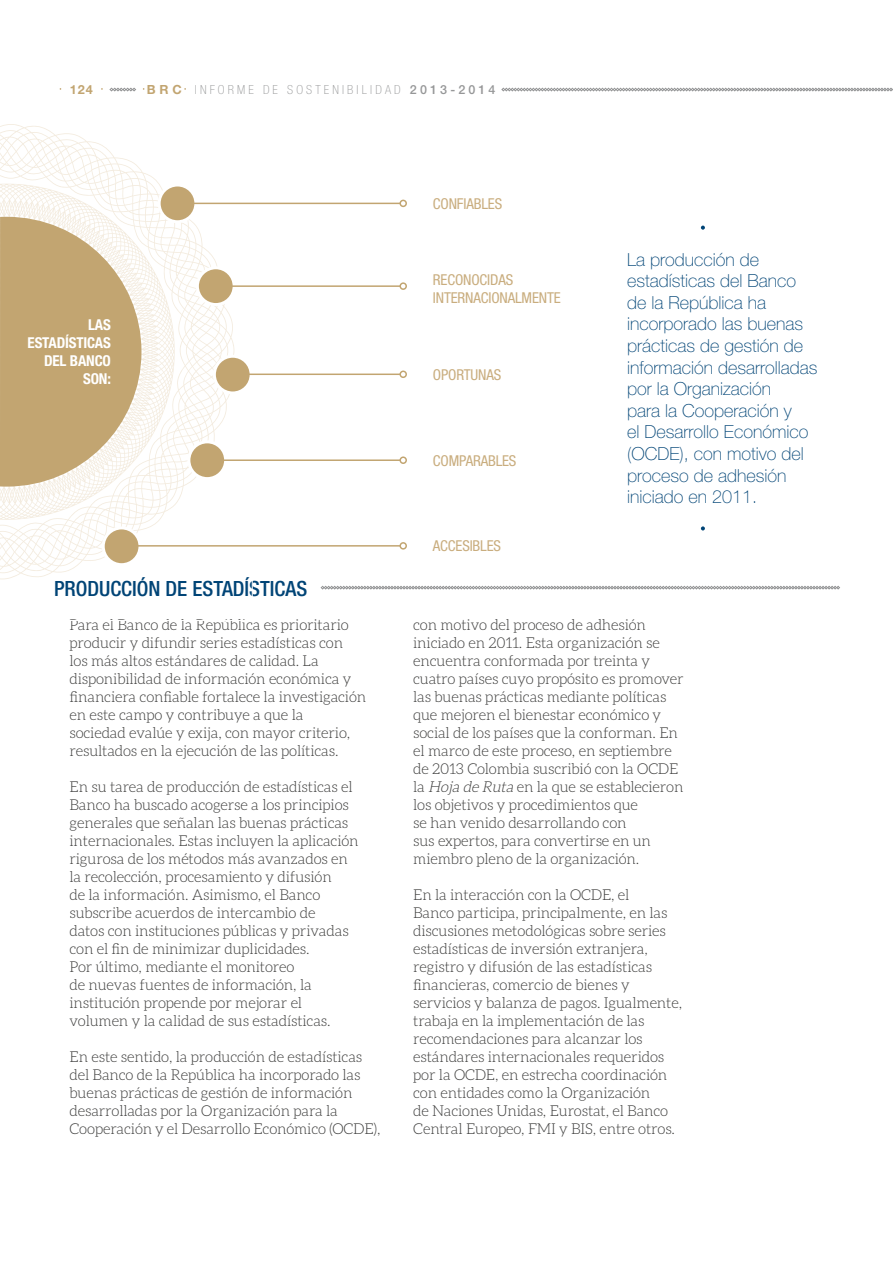
<style>
.page{position:relative;width:893px;height:1263px;background:#fff}
.page>*{position:absolute;margin:0;border:0;box-sizing:border-box;transform-origin:0 0}
.t1{font:500 condensed 21px "Helvetica Neue LT Std";color:#004476}
.t2{font:100 18px/21.6px "Helvetica Neue LT Std";color:#004476}
.t3{font:300 15px/18px "Aleo";letter-spacing:-.01em;color:#3a3a39}
.t4{font:condensed 15px/18px "Helvetica Neue LT Std";letter-spacing:-.01em;color:#c9ad7e}
.t5{font:700 condensed 15px/18px "Helvetica Neue LT Std";letter-spacing:-.01em;color:#fff;text-align:right}
.t6{font:700 12.6px "Helvetica Neue LT Std";color:#c2a571}
.t7{font:100 condensed 12.45px "Helvetica Neue LT Std";letter-spacing:.25em;color:#969798}
.s1{font-weight:700;font-stretch:normal;font-size:12.6px;color:#c2a571}
.s2{font-weight:500;font-stretch:normal}
.s3{font-style:italic}
</style>
<div class="page">
<svg style="left:502px;top:88px;width:391px;height:3px"></svg>
<svg style="left:110px;top:88px;width:26px;height:3px"></svg>
<svg style="left:321px;top:586px;width:519px;height:3px;background:#b1b1b2"></svg>
<svg style="left:0;top:124px;width:253px;height:456px"></svg>
<svg style="left:701px;top:226px;width:4px;height:4px"></svg>
<svg style="left:701px;top:526px;width:4px;height:4px"></svg>
<svg style="left:0;top:217px;width:141px;height:270px;background:#cdb58a"></svg>
<div style="left:159px;top:185px;width:37px;height:37px;background:#c2a571;border-radius:50%"></div>
<div style="left:158px;top:183px;width:39px;height:40px;border:3px solid #fff;border-radius:50%"></div>
<div style="left:197px;top:268px;width:37px;height:37px;background:#c2a571;border-radius:50%"></div>
<div style="left:196px;top:266px;width:40px;height:40px;border:3px solid #fff;border-radius:50%"></div>
<div style="left:214px;top:356px;width:37px;height:37px;background:#c2a571;border-radius:50%"></div>
<div style="left:213px;top:355px;width:40px;height:39px;border:3px solid #fff;border-radius:50%"></div>
<div style="left:189px;top:442px;width:37px;height:37px;background:#c2a571;border-radius:50%"></div>
<div style="left:187px;top:440px;width:40px;height:40px;border:3px solid #fff;border-radius:50%"></div>
<div style="left:103px;top:528px;width:37px;height:37px;background:#c2a571;border-radius:50%"></div>
<div style="left:102px;top:526px;width:39px;height:40px;border:3px solid #fff;border-radius:50%"></div>
<hr style="left:177px;top:203px;width:223px;height:1px;background:#c2a571">
<div style="left:399px;top:200px;width:8px;height:7px;border:2px solid #c2a571;border-radius:50%"></div>
<hr style="left:216px;top:285px;width:184px;height:2px;background:#c2a571">
<div style="left:399px;top:282px;width:8px;height:8px;border:2px solid #c2a571;border-radius:50%"></div>
<hr style="left:236px;top:373px;width:164px;height:2px;background:#c2a571">
<div style="left:399px;top:370px;width:8px;height:8px;border:2px solid #c2a571;border-radius:50%"></div>
<hr style="left:221px;top:459px;width:179px;height:2px;background:#c2a571">
<div style="left:399px;top:456px;width:8px;height:8px;border:2px solid #c2a571;border-radius:50%"></div>
<hr style="left:134px;top:545px;width:266px;height:2px;background:#c2a571">
<div style="left:399px;top:542px;width:8px;height:8px;border:2px solid #c2a571;border-radius:50%"></div>
<p class="t6" style="left:70px;top:82px;width:25px">124</p>
<p class="t7" style="left:147px;top:83px;width:350px"><span class="s1">BRC</span> INFORME DE SOSTENIBILIDAD <span class="s2">2013-2014</span></p>
<p class="t5" style="left:28px;top:315px;width:85px">LAS<br>ESTADÍSTICAS<br>DEL BANCO<br>SON:</p>
<h1 class="t1" style="left:54px;top:576px;width:56px">PRODUCCIÓN</h1>
<h1 class="t1" style="left:166px;top:576px;width:38px">DE ESTA</h1>
<h1 class="t1" style="left:233px;top:576px;width:22px">DÍSTICAS</h1>
<p class="t3" style="left:70px;top:616px;width:298px">Para el Banco de la República es prioritario producir y difundir series estadísticas con<br>los más altos estándares de calidad. La disponibilidad de información económica y financiera confiable fortalece la investigación en este campo y contribuye a que la<br>sociedad evalúe y exija, con mayor criterio, resultados en la ejecución de las políticas.</p>
<p class="t3" style="left:70px;top:778px;width:291px">En su tarea de producción de estadísticas el Banco ha buscado acogerse a los principios generales que señalan las buenas prácticas internacionales. Estas incluyen la aplicación rigurosa de los métodos más avanzados en la recolección, procesamiento y difusión<br>de la información. Asimismo, el Banco subscribe acuerdos de intercambio de<br>datos con instituciones públicas y privadas con el fin de minimizar duplicidades.<br>Por último, mediante el monitoreo<br>de nuevas fuentes de información, la institución propende por mejorar el volumen y la calidad de sus estadísticas.</p>
<p class="t3" style="left:70px;top:1048px;width:313px">En este sentido, la producción de estadísticas del Banco de la República ha incorporado las buenas prácticas de gestión de información desarrolladas por la Organización para la Cooperación y el Desarrollo Económico (OCDE),</p>
<p class="t4" style="left:433px;top:194px;width:71px">CONFIABLES</p>
<p class="t4" style="left:433px;top:271px;width:129px">RECONOCIDAS<br>INTERNACIONALMENTE</p>
<p class="t4" style="left:433px;top:366px;width:70px">OPORTUNAS</p>
<p class="t4" style="left:433px;top:451px;width:85px">COMPARABLES</p>
<p class="t4" style="left:433px;top:537px;width:70px">ACCESIBLES</p>
<p class="t2" style="left:627px;top:248px;width:192px">La producción de estadísticas del Banco de la República ha incorporado las buenas prácticas de gestión de información desarrolladas por la Organización<br>para la Cooperación y<br>el Desarrollo Económico (OCDE), con motivo del proceso de adhesión iniciado en 2011.</p>
<p class="t3" style="left:413px;top:616px;width:272px">con motivo del proceso de adhesión iniciado en 2011. Esta organización se encuentra conformada por treinta y cuatro países cuyo propósito es promover las buenas prácticas mediante políticas que mejoren el bienestar económico y social de los países que la conforman. En el marco de este proceso, en septiembre de 2013 Colombia suscribió con la OCDE la <span class="s3">Hoja de Ruta</span> en la que se establecieron los objetivos y procedimientos que<br>se han venido desarrollando con<br>sus expertos, para convertirse en un miembro pleno de la organización.</p>
<p class="t3" style="left:413px;top:886px;width:270px">En la interacción con la OCDE, el<br>Banco participa, principalmente, en las discusiones metodológicas sobre series estadísticas de inversión extranjera, registro y difusión de las estadísticas financieras, comercio de bienes y servicios y balanza de pagos. Igualmente, trabaja en la implementación de las recomendaciones para alcanzar los estándares internacionales requeridos por la OCDE, en estrecha coordinación con entidades como la Organización<br>de Naciones Unidas, Eurostat, el Banco Central Europeo, FMI y BIS, entre otros.</p>
</div>
